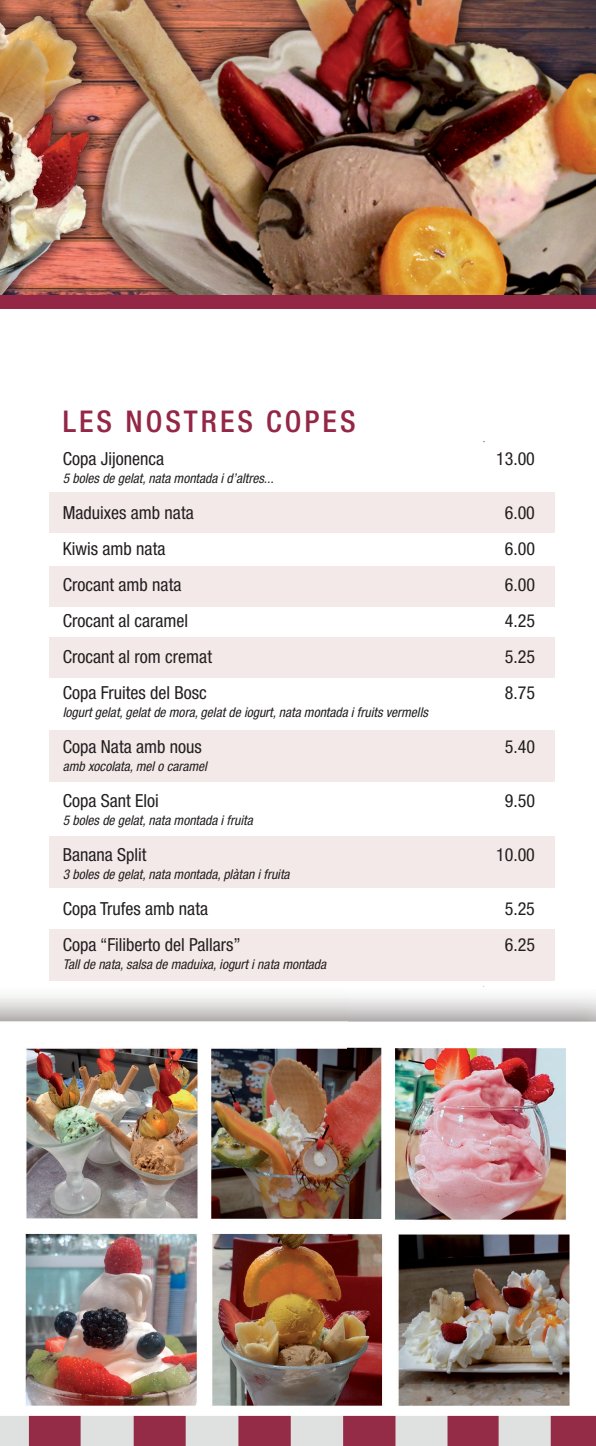
<style>
.page{position:relative;width:596px;height:1446px;background:#fff}
.page>*{position:absolute;margin:0;border:0;box-sizing:border-box;transform-origin:0 0}
.t1{font:500 condensed 30px "Helvetica Neue LT Std";letter-spacing:.1em;color:#932745}
.t2{font:condensed 18px/36px "Helvetica Neue LT Std";color:#231f20}
.t3{font:italic condensed 13.5px "Helvetica Neue LT Std";color:#231f20}
</style>
<div class="page">
<img style="left:0;top:0;width:595px;height:1446px">
<div style="left:49px;top:493px;width:505px;height:40px;background:#f4e9e9"></div>
<div style="left:49px;top:566px;width:505px;height:40px;background:#f4e9e9"></div>
<div style="left:49px;top:730px;width:505px;height:51px;background:#f4e9e9"></div>
<div style="left:49px;top:837px;width:505px;height:51px;background:#f4e9e9"></div>
<div style="left:49px;top:637px;width:505px;height:40px;background:#f4e9e9"></div>
<div style="left:49px;top:929px;width:505px;height:51px;background:#f4e9e9"></div>
<div style="left:0;top:295px;width:595px;height:14px;background:#932745"></div>
<h1 class="t1" style="left:63px;top:403px;width:294px">LES NOSTRES COPES</h1>
<h2 class="t2" style="left:63px;top:441px;width:103px">Copa Jijonenca</h2>
<p class="t3" style="left:63px;top:471px;width:212px">5 boles de gelat, nata montada i d’altres...</p>
<h2 class="t2" style="left:63px;top:495px;width:151px">Maduixes amb nata<br>Kiwis amb nata<br>Crocant amb nata<br>Crocant al caramel<br>Crocant al rom cremat<br>Copa Fruites del Bosc</h2>
<p class="t3" style="left:63px;top:705px;width:366px">Iogurt gelat, gelat de mora, gelat de iogurt, nata montada i fruits vermells</p>
<h2 class="t2" style="left:63px;top:729px;width:140px">Copa Nata amb nous</h2>
<p class="t3" style="left:63px;top:759px;width:146px">amb xocolata, mel o caramel</p>
<h2 class="t2" style="left:63px;top:783px;width:97px">Copa Sant Eloi</h2>
<p class="t3" style="left:63px;top:813px;width:191px">5 boles de gelat, nata montada i fruita</p>
<h2 class="t2" style="left:63px;top:837px;width:85px">Banana Split</h2>
<p class="t3" style="left:63px;top:867px;width:228px">3 boles de gelat, nata montada, plàtan i fruita</p>
<h2 class="t2" style="left:63px;top:891px;width:179px">Copa Trufes amb nata<br>Copa “Filiberto del Pallars”</h2>
<p class="t3" style="left:63px;top:957px;width:265px">Tall de nata, salsa de maduixa, iogurt i nata montada</p>
<h2 class="t2" style="left:495px;top:441px;width:40px">13.00</h2>
<h2 class="t2" style="left:504px;top:495px;width:32px;text-align:justify">6.00<br>6.00<br>6.00<br>4.25<br>5.25<br>8.75</h2>
<h2 class="t2" style="left:504px;top:729px;width:32px">5.40</h2>
<h2 class="t2" style="left:504px;top:783px;width:32px">9.50</h2>
<h2 class="t2" style="left:495px;top:837px;width:40px">10.00</h2>
<h2 class="t2" style="left:504px;top:891px;width:32px">5.25<br>6.25</h2>
</div>
